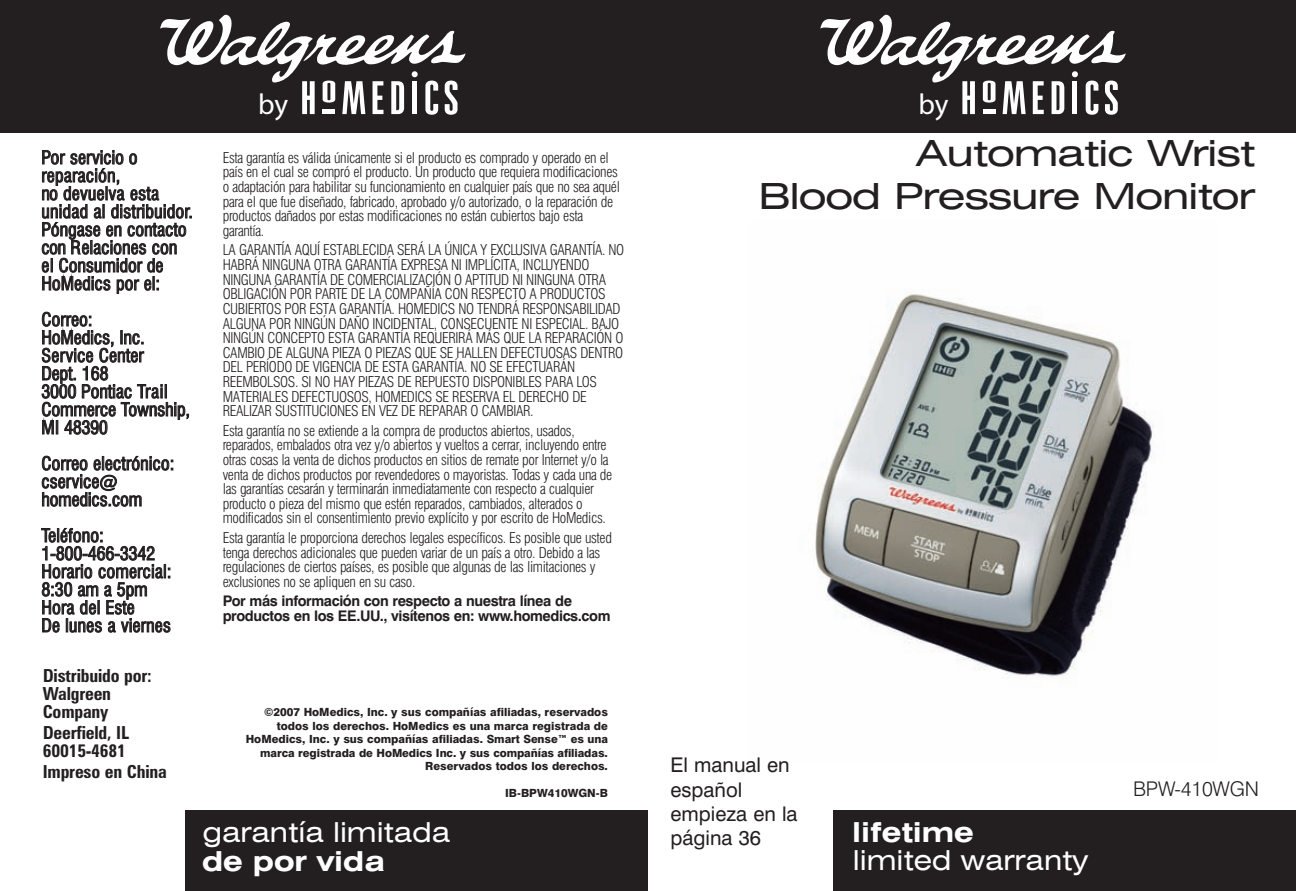
<style>
.page{position:relative;width:1296px;height:891px;background:#fff}
.page>*{position:absolute;margin:0;border:0;box-sizing:border-box;transform-origin:0 0}
.t1{font:expanded 36px/42.8px "Swiss 721 BT";letter-spacing:-.025em;color:#231f20;text-align:right;scale:1.15 1}
.t2{font:29.03px "Myriad";color:#fff}
.t3{font:expanded 27.45px "Swiss 721 BT";color:#fff}
.t4{font:700 expanded 27.45px "Swiss 721 BT";color:#fff}
.t5{font:20.25px/24.3px "Swiss 721 BT";color:#231f20}
.t6{font:300 20.25px "Swiss 721 BT";letter-spacing:-.01em;color:#231f20}
.t7{font:condensed 18px/18px "Swiss 721 BT";letter-spacing:.005em;color:#231f20}
.t8{font:700 condensed 18px/18px "Zurich BT";letter-spacing:-.01em;color:#231f20}
.t9{font:300 condensed 14.62px/14.6px "Swiss 721 BT";letter-spacing:-.025em;color:#231f20}
.t10{font:700 14.62px/14.6px "Swiss 721 BT";letter-spacing:-.03em;color:#231f20}
.t11{font:800 11.25px/13.5px "Swiss 721 BT";color:#231f20;text-align:right}
</style>
<div class="page">
<div style="left:0;top:0;width:651px;height:133px;background:#231f20"></div>
<svg style="left:160px;top:15px;width:306px;height:100px"></svg>
<div style="left:648px;top:0;width:648px;height:133px;background:#231f20"></div>
<svg style="left:820px;top:15px;width:306px;height:100px"></svg>
<img style="left:815px;top:294px;width:340px;height:385px">
<div style="left:833px;top:810px;width:463px;height:81px;background:#231f20"></div>
<div style="left:185px;top:810px;width:463px;height:81px;background:#231f20"></div>
<p class="t7" style="left:41px;top:150px;width:153px">Por servicio o reparación,<br>no devuelva esta unidad al distribuidor.<br>Póngase en contacto con Relaciones con el Consumidor de<br>HoMedics por el:</p>
<p class="t7" style="left:41px;top:312px;width:150px">Correo:<br>HoMedics, Inc.<br>Service Center<br>Dept. 168<br>3000 Pontiac Trail<br>Commerce Township,<br>MI 48390</p>
<p class="t7" style="left:41px;top:456px;width:134px">Correo electrónico: cservice@ homedics.com</p>
<p class="t7" style="left:41px;top:528px;width:132px">Teléfono:<br>1-800-466-3342<br>Horario comercial:<br>8:30 am a 5pm<br>Hora del Este<br>De lunes a viernes</p>
<h2 class="t2" style="left:258px;top:93px;width:32px">by</h2>
<h2 class="t2" style="left:919px;top:93px;width:32px">by</h2>
<h1 class="t1" style="left:759px;top:135px;width:433px">Automatic Wrist<br>Blood Pressure Monitor</h1>
<p class="t9" style="left:223px;top:151px;width:399px">Esta garantía es válida únicamente si el producto es comprado y operado en el país en el cual se compró el producto. Un producto que requiera modificaciones o adaptación para habilitar su funcionamiento en cualquier país que no sea aquél para el que fue diseñado, fabricado, aprobado y/o autorizado, o la reparación de productos dañados por estas modificaciones no están cubiertos bajo esta garantía.</p>
<p class="t9" style="left:223px;top:244px;width:403px">LA GARANTÍA AQUÍ ESTABLECIDA SERÁ LA ÚNICA Y EXCLUSIVA GARANTÍA. NO HABRÁ NINGUNA OTRA GARANTÍA EXPRESA NI IMPLÍCITA, INCLUYENDO NINGUNA GARANTÍA DE COMERCIALIZACIÓN O APTITUD NI NINGUNA OTRA OBLIGACIÓN POR PARTE DE LA COMPAÑÍA CON RESPECTO A PRODUCTOS CUBIERTOS POR ESTA GARANTÍA. HOMEDICS NO TENDRÁ RESPONSABILIDAD ALGUNA POR NINGÚN DAÑO INCIDENTAL, CONSECUENTE NI ESPECIAL. BAJO NINGÚN CONCEPTO ESTA GARANTÍA REQUERIRÁ MÁS QUE LA REPARACIÓN O CAMBIO DE ALGUNA PIEZA O PIEZAS QUE SE HALLEN DEFECTUOSAS DENTRO DEL PERÍODO DE VIGENCIA DE ESTA GARANTÍA. NO SE EFECTUARÁN REEMBOLSOS. SI NO HAY PIEZAS DE REPUESTO DISPONIBLES PARA LOS MATERIALES DEFECTUOSOS, HOMEDICS SE RESERVA EL DERECHO DE REALIZAR SUSTITUCIONES EN VEZ DE REPARAR O CAMBIAR.</p>
<p class="t9" style="left:223px;top:424px;width:391px">Esta garantía no se extiende a la compra de productos abiertos, usados, reparados, embalados otra vez y/o abiertos y vueltos a cerrar, incluyendo entre otras cosas la venta de dichos productos en sitios de remate por Internet y/o la venta de dichos productos por revendedores o mayoristas. Todas y cada una de las garantías cesarán y terminarán inmediatamente con respecto a cualquier producto o pieza del mismo que estén reparados, cambiados, alterados o modificados sin el consentimiento previo explícito y por escrito de HoMedics.</p>
<p class="t9" style="left:223px;top:532px;width:391px">Esta garantía le proporciona derechos legales específicos. Es posible que usted tenga derechos adicionales que pueden variar de un país a otro. Debido a las regulaciones de ciertos países, es posible que algunas de las limitaciones y exclusiones no se apliquen en su caso.</p>
<p class="t10" style="left:223px;top:595px;width:389px">Por más información con respecto a nuestra línea de productos en los EE.UU., visítenos en: www.homedics.com</p>
<p class="t8" style="left:43px;top:668px;width:111px">Distribuido por:<br>Walgreen<br>Company</p>
<p class="t8" style="left:43px;top:725px;width:88px">Deerfield, IL<br>60015-4681</p>
<p class="t8" style="left:43px;top:765px;width:126px">Impreso en China</p>
<p class="t11" style="left:246px;top:707px;width:364px">©2007 HoMedics, Inc. y sus compañías afiliadas, reservados todos los derechos. HoMedics es una marca registrada de HoMedics, Inc. y sus compañías afiliadas. Smart Sense™ es una marca registrada de HoMedics Inc. y sus compañías afiliadas.<br>Reservados todos los derechos.</p>
<p class="t11" style="left:505px;top:788px;width:104px">IB-BPW410WGN-B</p>
<h3 class="t5" style="left:670px;top:755px;width:129px">El manual en español empieza en la página 36</h3>
<h3 class="t3" style="left:203px;top:823px;width:249px">garantía limitada</h3>
<h3 class="t4" style="left:852px;top:823px;width:123px">lifetime</h3>
<h3 class="t4" style="left:202px;top:851px;width:184px">de por vida</h3>
<h3 class="t3" style="left:853px;top:850px;width:237px">limited warranty</h3>
<h3 class="t6" style="left:1133px;top:782px;width:127px">BPW-410WGN</h3>
</div>
